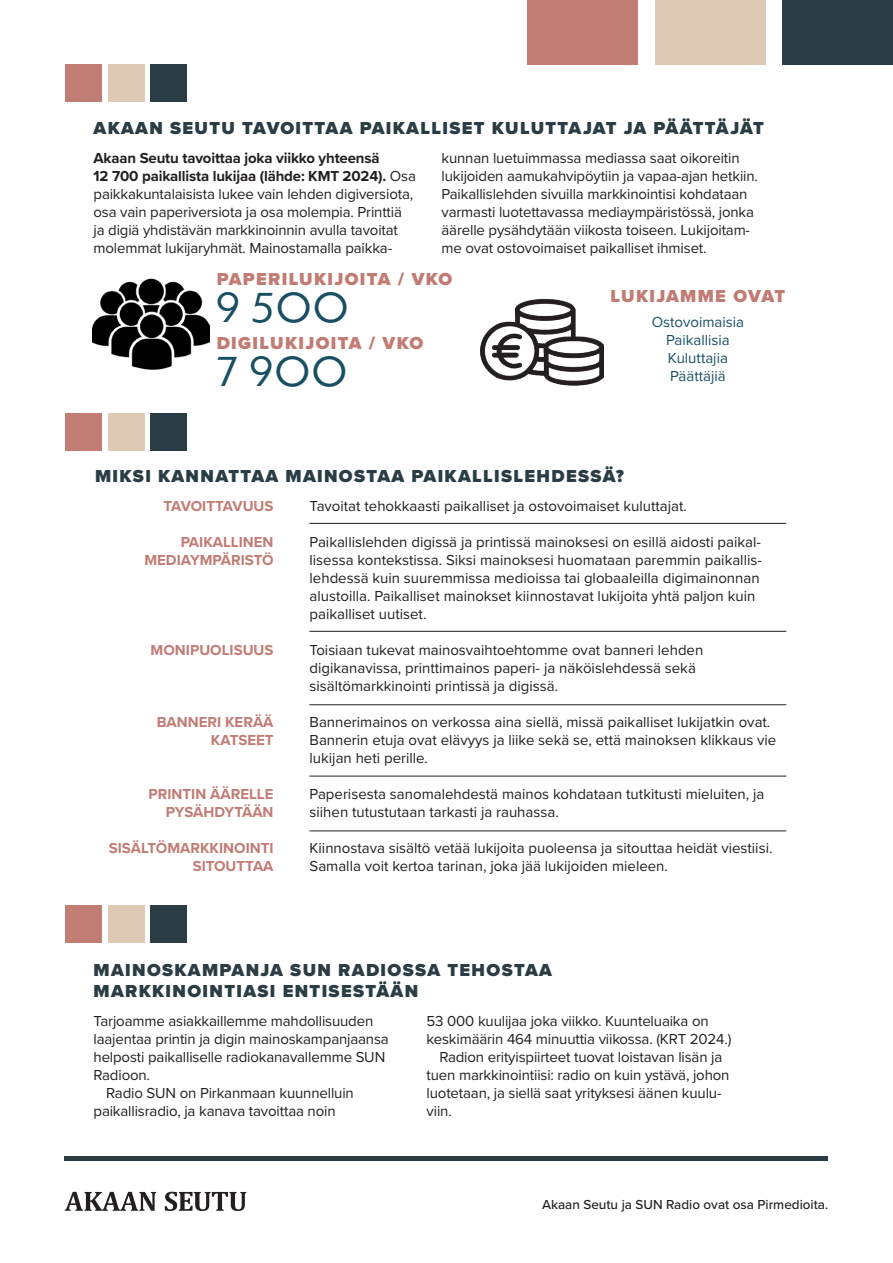
<style>
.page{position:relative;width:893px;height:1263px;background:#fff}
.page>*{position:absolute;margin:0;border:0;box-sizing:border-box;transform-origin:0 0}
.t1{font:39px "Dunbar Tall";letter-spacing:.075em;color:#194f63}
.t2{font:900 18px/21.6px "Proxima Nova";letter-spacing:.075em;color:#2a3d45}
.t3{font:900 18px "Proxima Nova";letter-spacing:.075em;color:#c17c74}
.t4{font:15px/18px "Proxima Nova";letter-spacing:-.01em;color:#231f20}
.t5{font:700 15px "Proxima Nova";color:#c17c74}
.t6{font:15px/18px "Proxima Nova";color:#185166;text-align:center}
.t7{font:500 13.5px "Proxima Nova";color:#231f20}
.s1{font-weight:700}
</style>
<div class="page">
<hr style="left:65px;top:1156px;width:763px;height:4px;background:#2a3d45">
<div style="left:783px;top:0;width:110px;height:64px;background:#2a3d45"></div>
<div style="left:655px;top:0;width:110px;height:64px;background:#ddc9b4"></div>
<div style="left:527px;top:0;width:111px;height:64px;background:#c17c74"></div>
<div style="left:150px;top:64px;width:37px;height:38px;background:#2a3d45"></div>
<div style="left:108px;top:64px;width:37px;height:38px;background:#ddc9b4"></div>
<div style="left:65px;top:64px;width:37px;height:38px;background:#c17c74"></div>
<hr style="left:309px;top:523px;width:477px;height:1px;background:#231f20">
<hr style="left:309px;top:704px;width:477px;height:1px;background:#231f20">
<hr style="left:309px;top:776px;width:477px;height:1px;background:#231f20">
<hr style="left:309px;top:831px;width:477px;height:1px;background:#231f20">
<hr style="left:309px;top:631px;width:477px;height:1px;background:#231f20">
<div style="left:150px;top:413px;width:37px;height:38px;background:#2a3d45"></div>
<div style="left:108px;top:413px;width:37px;height:38px;background:#ddc9b4"></div>
<div style="left:65px;top:413px;width:37px;height:38px;background:#c17c74"></div>
<div style="left:150px;top:905px;width:37px;height:38px;background:#2a3d45"></div>
<div style="left:108px;top:905px;width:37px;height:38px;background:#ddc9b4"></div>
<div style="left:65px;top:905px;width:37px;height:38px;background:#c17c74"></div>
<svg style="left:65px;top:1192px;width:181px;height:19px"></svg>
<img style="left:480px;top:298px;width:124px;height:88px">
<img style="left:93px;top:278px;width:117px;height:92px">
<p class="t2" style="left:94px;top:117px;width:672px">AKAAN SEUTU TAVOITTAA PAIKALLISET KULUTTAJAT JA PÄÄTTÄJÄT</p>
<p class="t4" style="left:94px;top:148px;width:324px"><span class="s1">Akaan Seutu tavoittaa joka viikko yhteensä<br>12 700 paikallista lukijaa (lähde: KMT 2024).</span> Osa paikkakuntalaisista lukee vain lehden digiversiota, osa vain paperiversiota ja osa molempia. Printtiä ja digiä yhdistävän markkinoinnin avulla tavoitat molemmat lukijaryhmät. Mainostamalla paikka-</p>
<p class="t4" style="left:441px;top:148px;width:318px">kunnan luetuimmassa mediassa saat oikoreitin lukijoiden aamukahvipöytiin ja vapaa-ajan hetkiin.<br>Paikallislehden sivuilla markkinointisi kohdataan varmasti luotettavassa mediaympäristössä, jonka äärelle pysähdytään viikosta toiseen. Lukijoitam&shy;me ovat ostovoimaiset paikalliset ihmiset.</p>
<p class="t3" style="left:217px;top:266px;width:237px">PAPERILUKIJOITA / VKO</p>
<h1 class="t1" style="left:217px;top:279px;width:133px">9 5OO</h1>
<p class="t3" style="left:217px;top:330px;width:208px">DIGILUKIJOITA / VKO</p>
<h1 class="t1" style="left:217px;top:343px;width:131px">7 9OO</h1>
<p class="t3" style="left:611px;top:282px;width:176px">LUKIJAMME OVAT</p>
<p class="t6" style="left:652px;top:313px;width:94px">Ostovoimaisia<br>Paikallisia<br>Kuluttajia<br>Päättäjiä</p>
<p class="t2" style="left:95px;top:465px;width:530px">MIKSI KANNATTAA MAINOSTAA PAIKALLISLEHDESSÄ?</p>
<p class="t5" style="left:164px;top:495px;width:112px">TAVOITTAVUUS</p>
<p class="t4" style="left:310px;top:496px;width:379px">Tavoitat tehokkaasti paikalliset ja ostovoimaiset kuluttajat.</p>
<p class="t5" style="left:181px;top:531px;width:94px">PAIKALLINEN</p>
<p class="t4" style="left:310px;top:532px;width:453px">Paikallislehden digissä ja printissä mainoksesi on esillä aidosti paikal-</p>
<p class="t5" style="left:144px;top:549px;width:131px">MEDIAYMPÄRISTÖ</p>
<p class="t4" style="left:310px;top:550px;width:454px">lisessa kontekstissa. Siksi mainoksesi huomataan paremmin paikallis&shy;lehdessä kuin suuremmissa medioissa tai globaaleilla digimainonnan alustoilla. Paikalliset mainokset kiinnostavat lukijoita yhtä paljon kuin paikalliset uutiset.</p>
<p class="t5" style="left:151px;top:639px;width:124px">MONIPUOLISUUS</p>
<p class="t4" style="left:310px;top:640px;width:395px">Toisiaan tukevat mainosvaihtoehtomme ovat banneri lehden digikanavissa, printtimainos paperi- ja näköislehdessä sekä sisältömarkkinointi printissä ja digissä.</p>
<p class="t5" style="left:157px;top:711px;width:118px">BANNERI KERÄÄ</p>
<p class="t4" style="left:310px;top:712px;width:462px">Bannerimainos on verkossa aina siellä, missä paikalliset lukijatkin ovat.</p>
<p class="t5" style="left:211px;top:729px;width:64px">KATSEET</p>
<p class="t4" style="left:310px;top:730px;width:468px">Bannerin etuja ovat elävyys ja liike sekä se, että mainoksen klikkaus vie lukijan heti perille.</p>
<p class="t5" style="left:149px;top:783px;width:127px">PRINTIN ÄÄRELLE</p>
<p class="t4" style="left:310px;top:784px;width:456px">Paperisesta sanomalehdestä mainos kohdataan tutkitusti mieluiten, ja</p>
<p class="t5" style="left:166px;top:801px;width:109px">PYSÄHDYTÄÄN</p>
<p class="t4" style="left:310px;top:802px;width:251px">siihen tutustutaan tarkasti ja rauhassa.</p>
<p class="t5" style="left:109px;top:837px;width:166px">SISÄLTÖMARKKINOINTI</p>
<p class="t4" style="left:310px;top:838px;width:464px">Kiinnostava sisältö vetää lukijoita puoleensa ja sitouttaa heidät viestiisi.</p>
<p class="t5" style="left:193px;top:855px;width:82px">SITOUTTAA</p>
<p class="t4" style="left:310px;top:856px;width:360px">Samalla voit kertoa tarinan, joka jää lukijoiden mieleen.</p>
<p class="t2" style="left:94px;top:959px;width:460px">MAINOSKAMPANJA SUN RADIOSSA TEHOSTAA<br>MARKKINOINTIASI ENTISESTÄÄN</p>
<p class="t4" style="left:94px;top:1011px;width:281px">Tarjoamme asiakkaillemme mahdollisuuden</p>
<p class="t4" style="left:94px;top:1029px;width:297px">laajentaa printin ja digin mainoskampanjaansa</p>
<p class="t4" style="left:94px;top:1047px;width:293px">helposti paikalliselle radiokanavallemme SUN</p>
<p class="t4" style="left:94px;top:1065px;width:58px">Radioon.</p>
<p class="t4" style="left:106px;top:1083px;width:249px">Radio SUN on Pirkanmaan kuunnelluin</p>
<p class="t4" style="left:94px;top:1101px;width:244px">paikallisradio, ja kanava tavoittaa noin</p>
<p class="t4" style="left:427px;top:1011px;width:284px">53 000 kuulijaa joka viikko. Kuunteluaika on</p>
<p class="t4" style="left:427px;top:1029px;width:306px">keskimäärin 464 minuuttia viikossa. (KRT 2024.)</p>
<p class="t4" style="left:439px;top:1047px;width:285px">Radion erityispiirteet tuovat loistavan lisän ja</p>
<p class="t4" style="left:427px;top:1065px;width:304px">tuen markkinointiisi: radio on kuin ystävä, johon</p>
<p class="t4" style="left:427px;top:1083px;width:296px">luotetaan, ja siellä saat yrityksesi äänen kuulu-</p>
<p class="t4" style="left:427px;top:1101px;width:27px">viin.</p>
<p class="t7" style="left:542px;top:1195px;width:288px">Akaan Seutu ja SUN Radio ovat osa Pirmedioita.</p>
</div>
